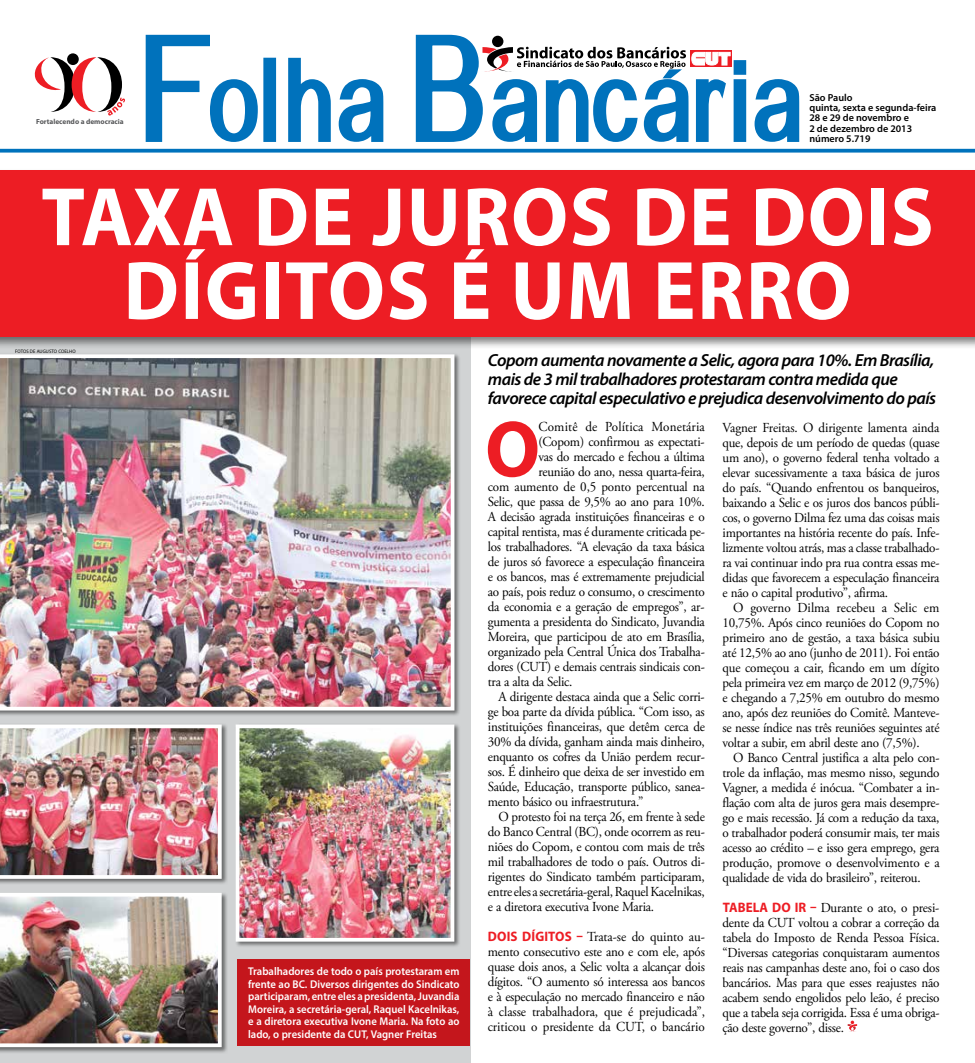
<style>
.page{position:relative;width:975px;height:1063px;background:#fff}
.page>*{position:absolute;margin:0;border:0;box-sizing:border-box;transform-origin:0 0}
.t1{font:115px "Alido";letter-spacing:.055em;color:#0072bc;scale:.81 1}
.t2{font:700 83.75px/73.8px "Myriad Pro";letter-spacing:.02em;color:#fff;scale:.95 1}
.t3{font:700 80.5px "Myriad Pro";color:#ed1d24;scale:.95 1}
.t4{font:italic 600 17.5px/18.8px "Myriad Pro";letter-spacing:-.03em;color:#000}
.t5{font:13.75px/15px "Adobe Garamond Pro";letter-spacing:-.02em;color:#000;text-align:justify;scale:.95 1}
.t6{font:13.75px "Adobe Garamond Pro";letter-spacing:.01em;color:#000;scale:.95 1}
.t7{font:600 11.25px/12.5px "Myriad Pro";color:#fff;text-align:justify;scale:.95 1}
.t8{font:600 10.12px/10.1px "Myriad Pro";color:#000}
.t9{font:700 7.25px "Myriad Pro";color:#58595b}
.t10{font:5px "Myriad Pro";letter-spacing:.02em;color:#000;scale:.95 1}
.s1{font-size:152.5px}
.s2{font-family:"Myriad Pro";font-weight:700;color:#ed1d24}
</style>
<div class="page">
<svg style="left:847px;top:1021px;width:10px;height:11px"></svg>
<div style="left:0;top:330px;width:470px;height:733px;background:#d1d3d4"></div>
<div style="left:0;top:168px;width:974px;height:181px;background:#000;opacity:.5"></div>
<div style="left:0;top:170px;width:974px;height:167px;background:#ed1d24"></div>
<svg style="left:145px;top:34px;width:113px;height:108px"></svg>
<div style="left:263px;top:58px;width:13px;height:84px;border:4px solid #0072bc"></div>
<svg style="left:288px;top:57px;width:96px;height:85px"></svg>
<svg style="left:0;top:149px;width:974px;height:4px;background:#1b81c3"></svg>
<svg style="left:415px;top:34px;width:385px;height:108px"></svg>
<div style="left:67px;top:53px;width:12px;height:12px;background:#000;border-radius:50%"></div>
<svg style="left:35px;top:57px;width:90px;height:59px"></svg>
<div style="left:0;top:353px;width:461px;height:364px;background:#000;opacity:.5"></div>
<img style="left:0;top:354px;width:454px;height:357px">
<div style="left:234px;top:723px;width:226px;height:225px;background:#000;opacity:.5"></div>
<img style="left:241px;top:730px;width:208px;height:207px">
<div style="left:236px;top:725px;width:218px;height:217px;border:4px solid #fff"></div>
<div style="left:0;top:723px;width:228px;height:162px;background:#000;opacity:.5"></div>
<img style="left:0;top:725px;width:222px;height:154px">
<div style="left:0;top:891px;width:228px;height:162px;background:#000;opacity:.5"></div>
<img style="left:0;top:893px;width:222px;height:154px">
<div style="left:237px;top:959px;width:233px;height:86px;background:#c4161c"></div>
<p class="t9" style="left:36px;top:117px;width:89px">FORTALECENDO A DEMOCRACIA</p>
<h1 class="t1" style="left:141px;top:38px;width:815px"><span class="s1">F</span>olha <span class="s1">B</span>ancaria</h1>
<p class="t8" style="left:809px;top:92px;width:128px">São Paulo<br>quinta, sexta e segunda-feira<br>28 e 29 de novembro e<br>2 de dezembro de 2013 número 5.719</p>
<h2 class="t2" style="left:123px;top:177px;width:854px;text-indent:-82px">TAXA DE JUROS DE DOIS<br>DÍGITOS É UM ERRO</h2>
<p class="t4" style="left:488px;top:351px;width:450px">Copom aumenta novamente a Selic, agora para 10%. Em Brasília, mais de 3 mil trabalhadores protestaram contra medida que favorece capital especulativo e prejudica desenvolvimento do país</p>
<p class="t10" style="left:15px;top:348px;width:65px">FOTOS DE AUGUSTO COELHO</p>
<p class="t7" style="left:248px;top:965px;width:224px">Trabalhadores de todo o país protestaram em frente ao BC. Diversos dirigentes do Sindicato participaram, entre eles a presidenta, Juvandia Moreira, a secretária-geral, Raquel Kacelnikas, e a diretora executiva Ivone Maria. Na foto ao lado, o presidente da CUT, Vagner Freitas</p>
<h3 class="t3" style="left:485px;top:397px;width:59px">O</h3>
<p class="t6" style="left:538px;top:419px;width:177px">Comitê de Política Monetária</p>
<p class="t5" style="left:538px;top:435px;width:176px">(Copom) confirmou as expectati-</p>
<p class="t5" style="left:538px;top:450px;width:177px">vas do mercado e fechou a última</p>
<p class="t5" style="left:538px;top:465px;width:176px">reunião do ano, nessa quarta-feira,</p>
<p class="t5" style="left:488px;top:480px;width:230px">com aumento de 0,5 ponto percentual na</p>
<p class="t5" style="left:488px;top:495px;width:230px">Selic, que passa de 9,5% ao ano para 10%.</p>
<p class="t5" style="left:488px;top:510px;width:230px">A decisão agrada instituições financeiras e o</p>
<p class="t5" style="left:488px;top:525px;width:230px">capital rentista, mas é duramente criticada pe-</p>
<p class="t5" style="left:488px;top:540px;width:230px">los trabalhadores. “A elevação da taxa básica</p>
<p class="t5" style="left:488px;top:555px;width:230px">de juros só favorece a especulação financeira</p>
<p class="t5" style="left:488px;top:570px;width:230px">e os bancos, mas é extremamente prejudicial</p>
<p class="t5" style="left:488px;top:585px;width:230px">ao país, pois reduz o consumo, o crescimento</p>
<p class="t5" style="left:488px;top:600px;width:230px">da economia e a geração de empregos”, ar-</p>
<p class="t5" style="left:488px;top:615px;width:230px">gumenta a presidenta do Sindicato, Juvandia</p>
<p class="t5" style="left:488px;top:630px;width:230px">Moreira, que participou de ato em Brasília,</p>
<p class="t5" style="left:488px;top:645px;width:230px">organizado pela Central Única dos Trabalha-</p>
<p class="t5" style="left:488px;top:660px;width:230px">dores (CUT) e demais centrais sindicais con-</p>
<p class="t5" style="left:488px;top:675px;width:90px">tra a alta da Selic.</p>
<p class="t5" style="left:498px;top:690px;width:219px">A dirigente destaca ainda que a Selic corri-</p>
<p class="t5" style="left:488px;top:705px;width:230px">ge boa parte da dívida pública. “Com isso, as</p>
<p class="t5" style="left:488px;top:720px;width:230px">instituições financeiras, que detêm cerca de</p>
<p class="t5" style="left:488px;top:735px;width:230px">30% da dívida, ganham ainda mais dinheiro,</p>
<p class="t5" style="left:488px;top:750px;width:230px">enquanto os cofres da União perdem recur-</p>
<p class="t5" style="left:488px;top:765px;width:230px">sos. É dinheiro que deixa de ser investido em</p>
<p class="t5" style="left:488px;top:780px;width:230px">Saúde, Educação, transporte público, sanea-</p>
<p class="t5" style="left:488px;top:795px;width:165px">mento básico ou infraestrutura.”</p>
<p class="t5" style="left:498px;top:810px;width:219px">O protesto foi na terça 26, em frente à sede</p>
<p class="t5" style="left:488px;top:825px;width:230px">do Banco Central (BC), onde ocorrem as reu-</p>
<p class="t5" style="left:488px;top:840px;width:230px">niões do Copom, e contou com mais de três</p>
<p class="t5" style="left:488px;top:855px;width:230px">mil trabalhadores de todo o país. Outros di-</p>
<p class="t5" style="left:488px;top:870px;width:230px">rigentes do Sindicato também participaram,</p>
<p class="t5" style="left:488px;top:885px;width:230px">entre eles a secretária-geral, Raquel Kacelnikas,</p>
<p class="t5" style="left:488px;top:900px;width:176px">e a diretora executiva Ivone Maria.</p>
<p class="t5" style="left:488px;top:930px;width:230px"><span class="s2">DO IS DÍGITO S –</span> Trata-se do quinto au&shy;mento consecutivo este ano e com ele, após quase dois anos, a Selic volta a alcançar dois dígitos. “O aumento só interessa aos bancos e à especulação no mercado financeiro e não à classe trabalhadora, que é prejudicada”, criticou o presidente da CUT, o bancário</p>
<p class="t5" style="left:722px;top:420px;width:230px">Vagner Freitas. O dirigente lamenta ainda que, depois de um período de quedas (quase um ano), o governo federal tenha voltado a elevar sucessivamente a taxa básica de juros do país. “Quando enfrentou os banqueiros, baixando a Selic e os juros dos bancos públi&shy;cos, o governo Dilma fez uma das coisas mais importantes na história recente do país. Infe&shy;lizmente voltou atrás, mas a classe trabalhado&shy;ra vai continuar indo pra rua contra essas me&shy;didas que favorecem a especulação financeira e não o capital produtivo”, afirma.</p>
<p class="t5" style="left:722px;top:600px;width:230px;text-indent:11px">O governo Dilma recebeu a Selic em 10,75%. Após cinco reuniões do Copom no primeiro ano de gestão, a taxa básica subiu até 12,5% ao ano (junho de 2011). Foi então que começou a cair, ficando em um dígito pela primeira vez em março de 2012 (9,75%) e chegando a 7,25% em outubro do mesmo ano, após dez reuniões do Comitê. Manteve&shy;se nesse índice nas três reuniões seguintes até voltar a subir, em abril deste ano (7,5%).</p>
<p class="t5" style="left:722px;top:751px;width:230px;text-indent:11px">O Banco Central justifica a alta pelo con&shy;trole da inflação, mas mesmo nisso, segundo Vagner, a medida é inócua. “Combater a in&shy;flação com alta de juros gera mais desempre&shy;go e mais recessão. Já com a redução da taxa, o trabalhador poderá consumir mais, ter mais acesso ao crédito – e isso gera emprego, gera produção, promove o desenvolvimento e a qualidade de vida do brasileiro”, reiterou.</p>
<p class="t5" style="left:722px;top:901px;width:230px"><span class="s2">TABELA DO IR –</span> Durante o ato, o presi&shy;dente da CUT voltou a cobrar a correção da tabela do Imposto de Renda Pessoa Física. “Diversas categorias conquistaram aumentos reais nas campanhas deste ano, foi o caso dos bancários. Mas para que esses reajustes não acabem sendo engolidos pelo leão, é preciso que a tabela seja corrigida. Essa é uma obriga&shy;ção deste governo”, disse.</p>
</div>
